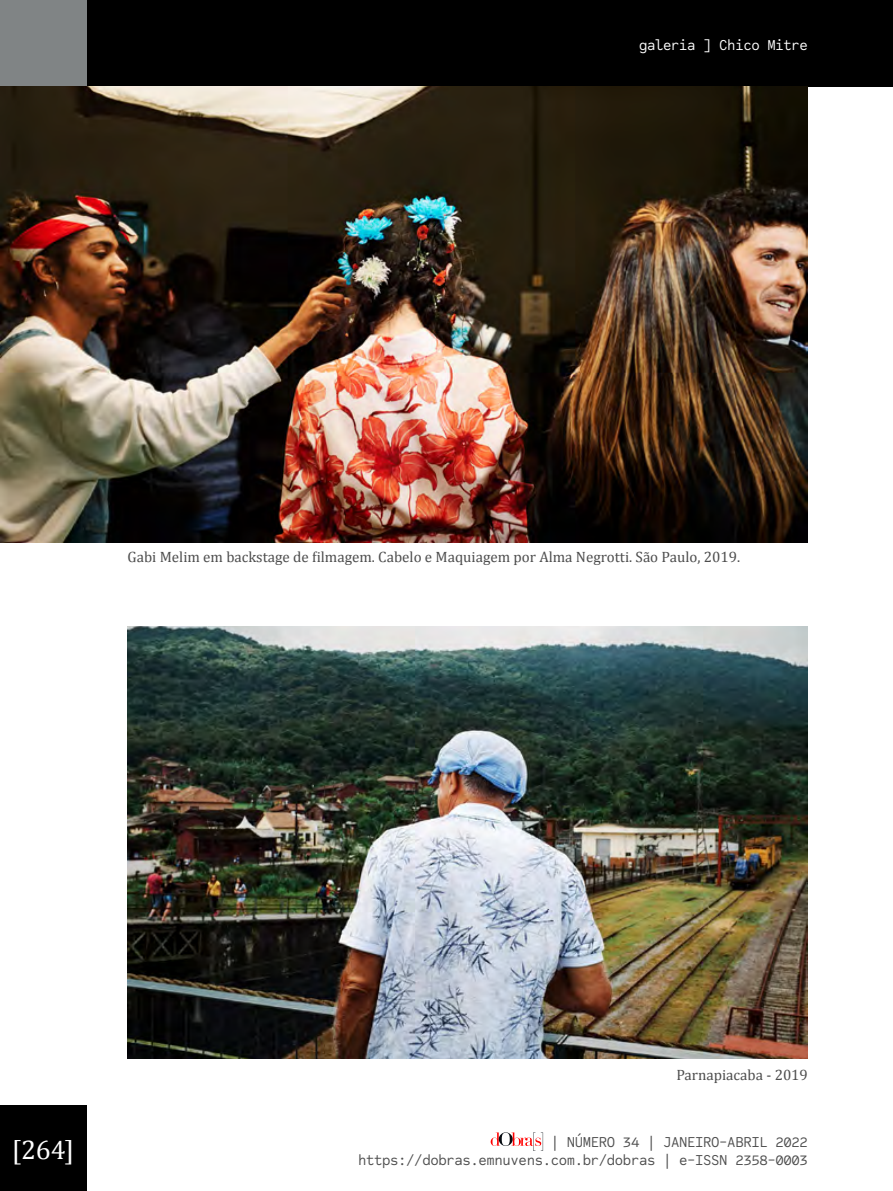
<style>
.page{position:relative;width:893px;height:1191px;background:#fff}
.page>*{position:absolute;margin:0;border:0;box-sizing:border-box;transform-origin:0 0}
.t1{font:27px "Cambria";color:#fff}
.t2{font:15px "Cambria";color:#4d4d4d}
.t3{font:15px/18px "Code Saver";letter-spacing:-.025em;color:#4d4d4d;text-align:right}
.t4{font:15px "Code Saver";letter-spacing:-.025em;color:#fff}
</style>
<div class="page">
<div style="left:0;top:1106px;width:86px;height:85px;background:#000"></div>
<svg style="left:491px;top:1132px;width:52px;height:18px"></svg>
<div style="left:0;top:0;width:893px;height:86px;background:#000"></div>
<div style="left:0;top:0;width:86px;height:86px;background:#808485"></div>
<img style="left:0;top:86px;width:808px;height:456px">
<img style="left:128px;top:626px;width:680px;height:432px">
<p class="t4" style="left:639px;top:36px;width:170px">galeria ] Chico Mitre</p>
<p class="t2" style="left:128px;top:548px;width:614px">Gabi Melim em backstage de filmagem. Cabelo e Maquiagem por Alma Negrotti. São Paulo, 2019.</p>
<p class="t2" style="left:676px;top:1066px;width:133px">Parnapiacaba - 2019</p>
<h1 class="t1" style="left:12px;top:1133px;width:64px">[264]</h1>
<p class="t3" style="left:358px;top:1132px;width:451px">| NÚMERO 34 | JANEIRO-ABRIL 2022 https://dobras.emnuvens.com.br/dobras | e-ISSN 2358-0003</p>
</div>
